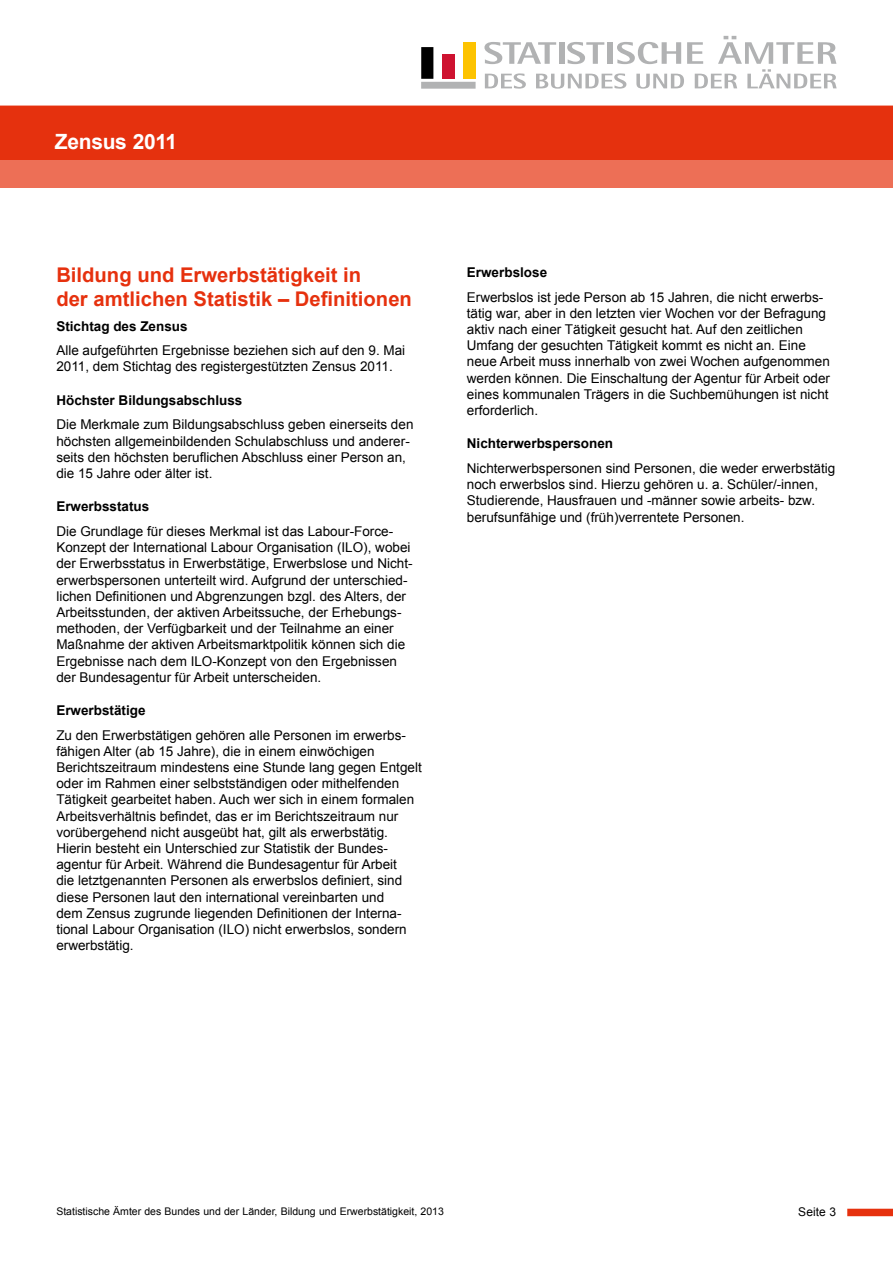
<style>
.page{position:relative;width:893px;height:1263px;background:#fff}
.page>*{position:absolute;margin:0;border:0;box-sizing:border-box;transform-origin:0 0}
.t1{font:700 21px "Arial";letter-spacing:-.015em;color:#fff}
.t2{font:700 20.25px/24.3px "Arial";color:#e6310e}
.t3{font:13.5px/16.2px "Arial";color:#000}
.t4{font:700 13.5px "Arial";color:#000}
.t5{font:12px "Arial";color:#000}
.t6{font:10.5px "Arial";color:#000}
</style>
<div class="page">
<div style="left:847px;top:1209px;width:46px;height:7px;background:#e6310e"></div>
<div style="left:0;top:106px;width:893px;height:55px;background:#e5310e"></div>
<div style="left:0;top:161px;width:893px;height:27px;background:#ed6f56"></div>
<div style="left:421px;top:82px;width:55px;height:7px;background:#b1b2b3"></div>
<div style="left:463px;top:42px;width:13px;height:37px;background:#fdc300"></div>
<div style="left:421px;top:47px;width:12px;height:32px;background:#000"></div>
<div style="left:442px;top:54px;width:12px;height:25px;background:#ce1230"></div>
<svg style="left:484px;top:36px;width:353px;height:53px"></svg>
<h1 class="t1" style="left:55px;top:128px;width:124px">Zensus 2011</h1>
<h2 class="t2" style="left:56px;top:263px;width:357px">Bildung und Erwerbstätigkeit in<br>der amtlichen Statistik – Definitionen</h2>
<p class="t4" style="left:56px;top:317px;width:133px">Stichtag des Zensus</p>
<p class="t3" style="left:56px;top:343px;width:350px">Alle aufgeführten Ergebnisse beziehen sich auf den 9. Mai<br>2011, dem Stichtag des registergestützten Zensus 2011.</p>
<p class="t4" style="left:56px;top:391px;width:188px">Höchster Bildungsabschluss</p>
<p class="t3" style="left:56px;top:417px;width:359px">Die Merkmale zum Bildungsabschluss geben einerseits den höchsten allgemeinbildenden Schulabschluss und anderer&shy;seits den höchsten beruflichen Abschluss einer Person an, die 15 Jahre oder älter ist.</p>
<p class="t4" style="left:56px;top:498px;width:95px">Erwerbsstatus</p>
<p class="t3" style="left:56px;top:523px;width:357px">Die Grundlage für dieses Merkmal ist das Labour-Force-Konzept der International Labour Organisation (ILO), wobei der Erwerbsstatus in Erwerbstätige, Erwerbslose und Nicht&shy;erwerbspersonen unterteilt wird. Aufgrund der unterschied&shy;lichen Definitionen und Abgrenzungen bzgl. des Alters, der Arbeitsstunden, der aktiven Arbeitssuche, der Erhebungs&shy;methoden, der Verfügbarkeit und der Teilnahme an einer Maßnahme der aktiven Arbeitsmarktpolitik können sich die Ergebnisse nach dem ILO-Konzept von den Ergebnissen der Bundesagentur für Arbeit unterscheiden.</p>
<p class="t4" style="left:56px;top:701px;width:91px">Erwerbstätige</p>
<p class="t3" style="left:56px;top:727px;width:367px">Zu den Erwerbstätigen gehören alle Personen im erwerbs&shy;fähigen Alter (ab 15 Jahre), die in einem einwöchigen Berichtszeitraum mindestens eine Stunde lang gegen Entgelt oder im Rahmen einer selbstständigen oder mithelfenden Tätigkeit gearbeitet haben. Auch wer sich in einem formalen Arbeitsverhältnis befindet, das er im Berichtszeitraum nur vorübergehend nicht ausgeübt hat, gilt als erwerbstätig.<br>Hierin besteht ein Unterschied zur Statistik der Bundes&shy;agentur für Arbeit. Während die Bundesagentur für Arbeit<br>die letztgenannten Personen als erwerbslos definiert, sind diese Personen laut den international vereinbarten und<br>dem Zensus zugrunde liegenden Definitionen der Inter--na&shy;tional Labour Organisation (ILO) nicht erwerbslos, sondern erwerbstätig.</p>
<p class="t4" style="left:467px;top:263px;width:82px">Erwerbslose</p>
<p class="t3" style="left:467px;top:289px;width:365px">Erwerbslos ist jede Person ab 15 Jahren, die nicht erwerbs&shy;tätig war, aber in den letzten vier Wochen vor der Befragung aktiv nach einer Tätigkeit gesucht hat. Auf den zeitlichen Umfang der gesuchten Tätigkeit kommt es nicht an. Eine neue Arbeit muss innerhalb von zwei Wochen aufgenommen werden können. Die Einschaltung der Agentur für Arbeit oder eines kommunalen Trägers in die Suchbemühungen ist nicht erforderlich.</p>
<p class="t4" style="left:467px;top:435px;width:148px">Nichterwerbspersonen</p>
<p class="t3" style="left:467px;top:460px;width:370px">Nichterwerbspersonen sind Personen, die weder erwerbstätig noch erwerbslos sind. Hierzu gehören u. a. Schüler/-innen, Studierende, Hausfrauen und -männer sowie arbeits- bzw. berufsunfähige und (früh)verrentete Personen.</p>
<p class="t6" style="left:56px;top:1205px;width:389px">Statistische Ämter des Bundes und der Länder, Bildung und Erwerbstätigkeit, 2013</p>
<p class="t5" style="left:798px;top:1204px;width:39px">Seite 3</p>
</div>
